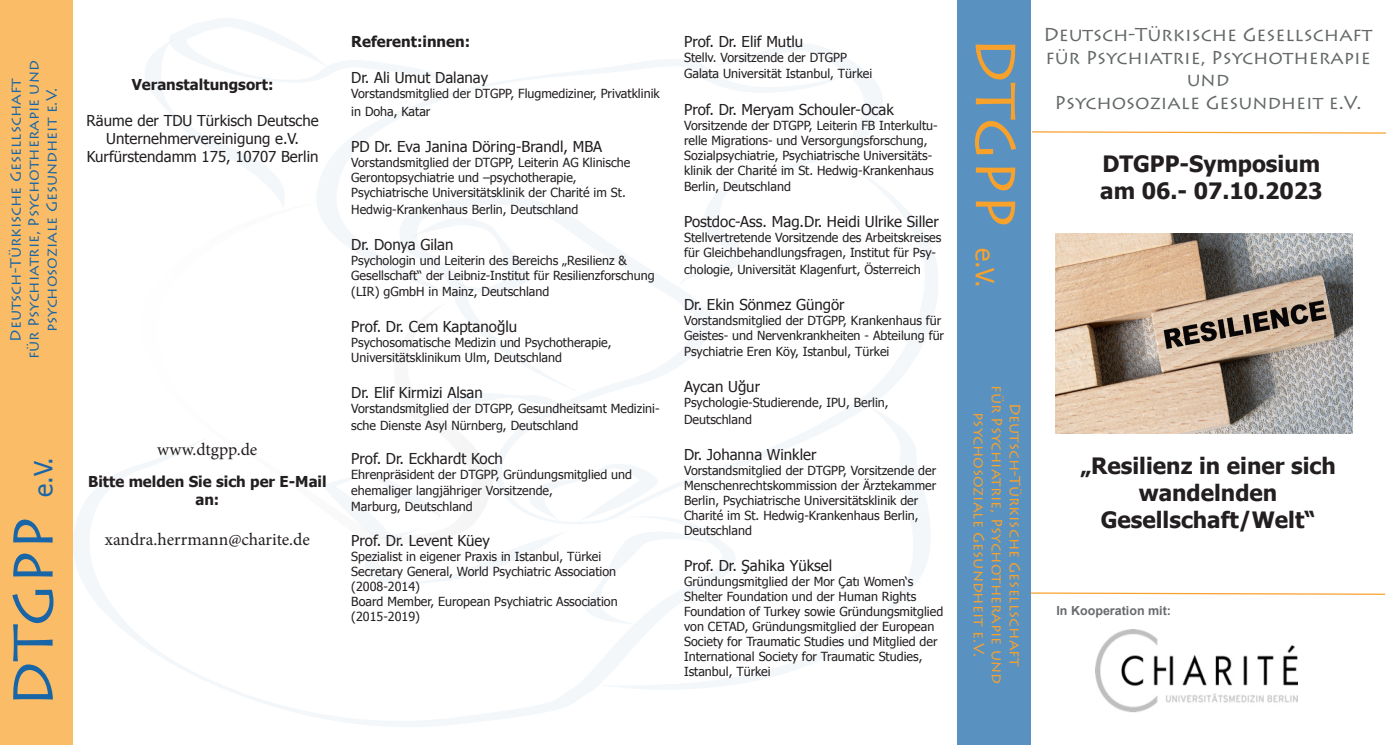
<style>
.page{position:relative;width:1386px;height:745px;background:#fff}
.page>*{position:absolute;margin:0;border:0;box-sizing:border-box;transform-origin:0 0}
.t1{font:56.25px "Lithos Pro";letter-spacing:-.005em;color:#1866a8}
.t2{font:56.25px "Lithos Pro";letter-spacing:-.005em;color:#f9a22b}
.t3{font:25px "Tahoma";color:#1866a8}
.t4{font:25px "Tahoma";color:#f9a22b}
.t5{font:700 22.5px/27px "Tahoma";color:#231f20;text-align:center}
.t6{font:18.75px/22.5px "Lithos Pro";color:#646868;text-align:center}
.t7{font:17.5px "Minion Pro";color:#231f20}
.t8{font:15px/18px "Tahoma";color:#231f20;text-align:center}
.t9{font:15px "Lithos Pro";color:#1866a8}
.t10{font:15px "Lithos Pro";color:#f9a22b}
.t11{font:700 15px/18px "Tahoma";color:#231f20;text-align:center}
.t12{font:12.5px/15px "Tahoma";color:#231f20}
.t13{font:700 12.5px "Arial";color:#696b6f}
</style>
<div class="page">
<div style="left:0;top:0;width:73px;height:744px;background:#fabc66"></div>
<div style="left:957px;top:0;width:73px;height:744px;background:#5991c0"></div>
<svg style="left:494px;top:190px;width:444px;height:243px"></svg>
<svg style="left:743px;top:44px;width:141px;height:245px"></svg>
<svg style="left:468px;top:58px;width:383px;height:241px"></svg>
<svg style="left:145px;top:18px;width:323px;height:183px"></svg>
<svg style="left:281px;top:201px;width:213px;height:143px"></svg>
<svg style="left:443px;top:392px;width:118px;height:14px"></svg>
<svg style="left:73px;top:433px;width:520px;height:293px"></svg>
<svg style="left:324px;top:463px;width:267px;height:161px"></svg>
<svg style="left:591px;top:403px;width:341px;height:286px"></svg>
<img style="left:1095px;top:629px;width:202px;height:83px">
<svg style="left:1030px;top:130px;width:355px;height:4px"></svg>
<svg style="left:1030px;top:591px;width:355px;height:4px"></svg>
<img style="left:1056px;top:233px;width:296px;height:200px">
<p class="t9" style="left:25px;top:359px;width:300px;rotate:-90deg">für Psychiatrie, Psychotherapie und</p>
<p class="t9" style="left:7px;top:341px;width:265px;rotate:-90deg">Deutsch-Türkische Gesellschaft</p>
<p class="t9" style="left:43px;top:332px;width:246px;rotate:-90deg">psychosoziale Gesundheit e.V.</p>
<p class="t3" style="left:27px;top:496px;width:41px;rotate:-90deg">e.V.</p>
<p class="t1" style="left:1px;top:707px;width:193px;rotate:-90deg">DTGPP</p>
<p class="t11" style="left:132px;top:74px;width:143px">Veranstaltungsort:</p>
<p class="t8" style="left:87px;top:110px;width:233px">Räume der TDU Türkisch Deutsche<br>Unternehmervereinigung e.V.</p>
<p class="t8" style="left:87px;top:146px;width:233px">Kurfürstendamm 175, 10707 Berlin</p>
<p class="t7" style="left:157px;top:437px;width:102px">www.dtgpp.de</p>
<p class="t11" style="left:88px;top:471px;width:240px">Bitte melden Sie sich per E-Mail an:</p>
<p class="t7" style="left:105px;top:527px;width:207px">xandra.herrmann@charite.de</p>
<p class="t11" style="left:351px;top:32px;width:120px">Referent:innen:</p>
<p class="t8" style="left:351px;top:68px;width:138px">Dr. Ali Umut Dalanay</p>
<p class="t12" style="left:351px;top:84px;width:310px;line-height:18px">Vorstandsmitglied der DTGPP, Flugmediziner, Privatklinik in Doha, Katar</p>
<p class="t8" style="left:351px;top:137px;width:252px">PD Dr. Eva Janina Döring-Brandl, MBA</p>
<p class="t12" style="left:351px;top:154px;width:281px">Vorstandsmitglied der DTGPP, Leiterin AG Klinische<br>Gerontopsychiatrie und –psychotherapie,</p>
<p class="t12" style="left:351px;top:184px;width:276px;line-height:16.5px">Psychiatrische Universitätsklinik der Charité im St.<br>Hedwig-Krankenhaus Berlin, Deutschland</p>
<p class="t8" style="left:351px;top:234px;width:104px">Dr. Donya Gilan</p>
<p class="t12" style="left:351px;top:252px;width:305px">Psychologin und Leiterin des Bereichs „Resilienz &amp;<br>Gesellschaft“ der Leibniz-Institut für Resilienzforschung</p>
<p class="t12" style="left:351px;top:283px;width:200px">(LIR) gGmbH in Mainz, Deutschland</p>
<p class="t8" style="left:351px;top:317px;width:167px">Prof. Dr. Cem Kaptanoğlu</p>
<p class="t12" style="left:351px;top:334px;width:262px">Psychosomatische Medizin und Psychotherapie,</p>
<p class="t12" style="left:351px;top:349px;width:212px">Universitätsklinikum Ulm, Deutschland</p>
<p class="t8" style="left:351px;top:383px;width:133px">Dr. Elif Kirmizi Alsan</p>
<p class="t12" style="left:351px;top:400px;width:310px;line-height:16.5px">Vorstandsmitglied der DTGPP, Gesundheitsamt Medizini&shy;sche Dienste Asyl Nürnberg, Deutschland</p>
<p class="t8" style="left:351px;top:449px;width:153px">Prof. Dr. Eckhardt Koch</p>
<p class="t12" style="left:351px;top:466px;width:282px">Ehrenpräsident der DTGPP, Gründungsmitglied und ehemaliger langjähriger Vorsitzende,</p>
<p class="t12" style="left:351px;top:498px;width:123px">Marburg, Deutschland</p>
<p class="t8" style="left:351px;top:530px;width:140px">Prof. Dr. Levent Küey</p>
<p class="t12" style="left:351px;top:547px;width:252px">Spezialist in eigener Praxis in Istanbul, Türkei</p>
<p class="t12" style="left:351px;top:562px;width:266px">Secretary General, World Psychiatric Association</p>
<p class="t12" style="left:351px;top:577px;width:70px">(2008-2014)</p>
<p class="t12" style="left:351px;top:592px;width:268px">Board Member, European Psychiatric Association</p>
<p class="t12" style="left:351px;top:607px;width:70px">(2015-2019)</p>
<p class="t8" style="left:684px;top:32px;width:120px">Prof. Dr. Elif Mutlu</p>
<p class="t12" style="left:684px;top:49px;width:164px">Stellv. Vorsitzende der DTGPP</p>
<p class="t12" style="left:684px;top:66px;width:190px">Galata Universität Istanbul, Türkei</p>
<p class="t8" style="left:684px;top:99px;width:211px">Prof. Dr. Meryam Schouler-Ocak</p>
<p class="t12" style="left:684px;top:117px;width:255px">Vorsitzende der DTGPP, Leiterin FB Interkultu&shy;relle Migrations- und Versorgungsforschung, Sozialpsychiatrie, Psychiatrische Universitäts&shy;klinik der Charité im St. Hedwig-Krankenhaus</p>
<p class="t12" style="left:684px;top:178px;width:108px">Berlin, Deutschland</p>
<p class="t8" style="left:684px;top:212px;width:256px">Postdoc-Ass. Mag.Dr. Heidi Ulrike Siller</p>
<p class="t12" style="left:684px;top:229px;width:259px">Stellvertretende Vorsitzende des Arbeitskreises für Gleichbehandlungsfragen, Institut für Psy-</p>
<p class="t12" style="left:684px;top:261px;width:238px">chologie, Universität Klagenfurt, Österreich</p>
<p class="t8" style="left:684px;top:294px;width:162px">Dr. Ekin Sönmez Güngör</p>
<p class="t12" style="left:684px;top:312px;width:261px">Vorstandsmitglied der DTGPP, Krankenhaus für<br>Geistes- und Nervenkrankheiten - Abteilung für</p>
<p class="t12" style="left:684px;top:343px;width:207px">Psychiatrie Eren Köy, Istanbul, Türkei</p>
<p class="t8" style="left:684px;top:377px;width:77px">Aycan Uğur</p>
<p class="t12" style="left:684px;top:394px;width:206px">Psychologie-Studierende, IPU, Berlin,</p>
<p class="t12" style="left:684px;top:411px;width:69px">Deutschland</p>
<p class="t8" style="left:684px;top:444px;width:134px">Dr. Johanna Winkler</p>
<p class="t12" style="left:684px;top:462px;width:254px;text-align:justify">Vorstandsmitglied der DTGPP, Vorsitzende der Menschenrechtskommission der Ärztekammer Berlin, Psychiatrische Universitätsklinik der</p>
<p class="t12" style="left:684px;top:507px;width:236px">Charité im St. Hedwig-Krankenhaus Berlin,<br>Deutschland</p>
<p class="t8" style="left:684px;top:555px;width:150px">Prof. Dr. Şahika Yüksel</p>
<p class="t12" style="left:684px;top:573px;width:261px">Gründungsmitglied der Mor Çatı Women‘s Shelter Foundation und der Human Rights Foundation of Turkey sowie Gründungsmitglied von CETAD, Gründungsmitglied der European Society for Traumatic Studies und Mitglied der International Society for Traumatic Studies, Istanbul, Türkei</p>
<p class="t2" style="left:1027px;top:36px;width:193px;rotate:90deg">DTGPP</p>
<p class="t4" style="left:1001px;top:247px;width:41px;rotate:90deg">e.V.</p>
<p class="t6" style="left:1043px;top:24px;width:330px">Deutsch-Türkische Gesellschaft</p>
<p class="t6" style="left:1045px;top:46px;width:326px">für Psychiatrie, Psychotherapie und</p>
<p class="t6" style="left:1054px;top:91px;width:308px">Psychosoziale Gesundheit e.V.</p>
<p class="t5" style="left:1102px;top:148px;width:219px">DTGPP-Symposium</p>
<p class="t5" style="left:1100px;top:175px;width:224px">am 06.- 07.10.2023</p>
<p class="t10" style="left:1005px;top:385px;width:300px;rotate:90deg">für Psychiatrie, Psychotherapie und</p>
<p class="t10" style="left:1023px;top:402px;width:265px;rotate:90deg">Deutsch-Türkische Gesellschaft</p>
<p class="t10" style="left:987px;top:412px;width:246px;rotate:90deg">psychosoziale Gesundheit e.V.</p>
<p class="t5" style="left:1080px;top:450px;width:257px">„Resilienz in einer sich wandelnden</p>
<p class="t5" style="left:1100px;top:504px;width:216px">Gesellschaft/Welt“</p>
<p class="t13" style="left:1056px;top:601px;width:116px">In Kooperation mit:</p>
</div>
